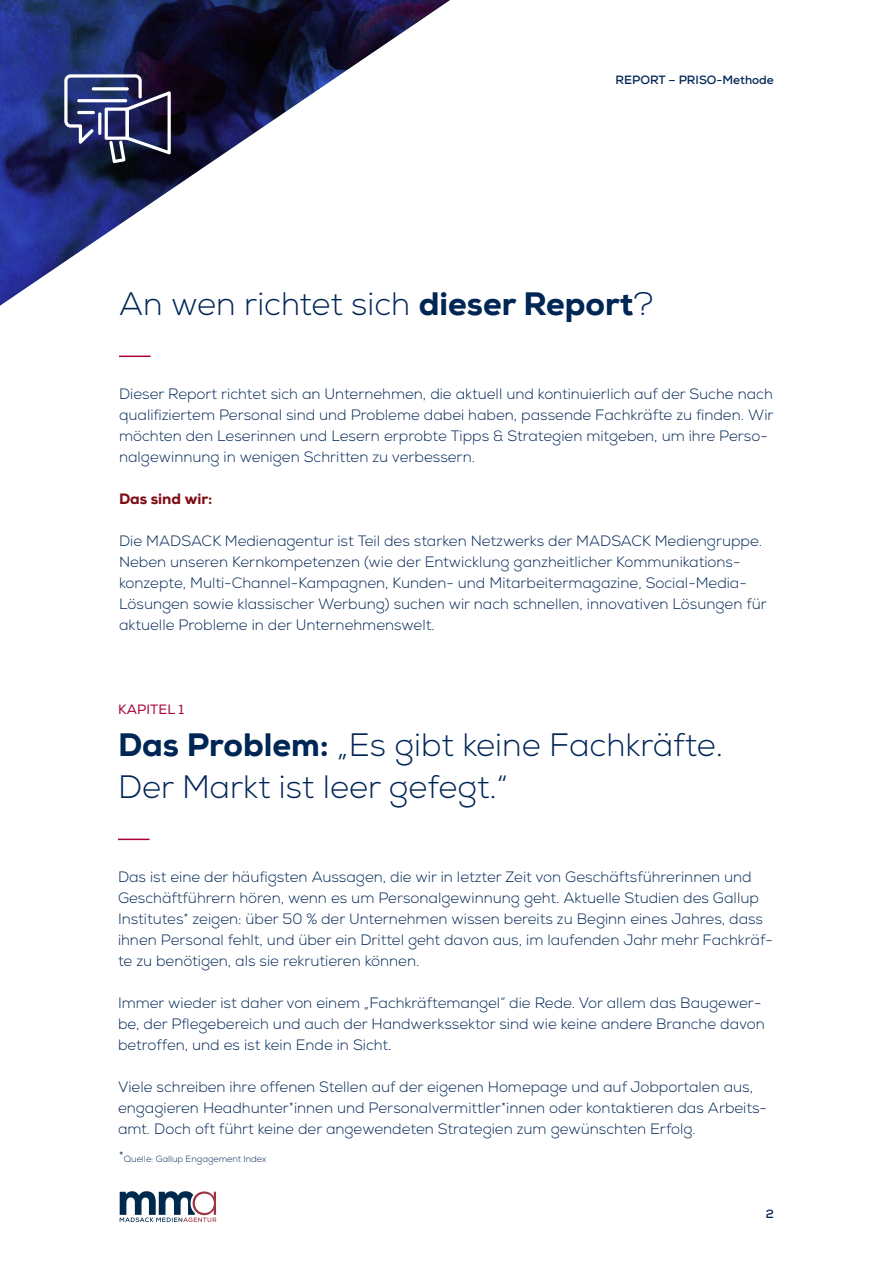
<style>
.page{position:relative;width:893px;height:1263px;background:#fff}
.page>*{position:absolute;margin:0;border:0;box-sizing:border-box;transform-origin:0 0}
.Head_1{font:300 32.4px/42px "Nexa";color:#002655}
.Fließ_Nexa_Light{font:300 15px/21px "Nexa";color:#002655}
.Fließ_Nexa_Light-2{font:800 15px "Nexa";color:#7e0d14}
.Kapitel{font:13.5px "Nexa";letter-spacing:.01em;color:#a7003a}
.t1{font:700 12px "Nexa";color:#002655}
.Fließ_Nexa_Light-3{font:300 9px "Nexa";color:#002655}
.s1{font-weight:800}
.s2{font-size:15px}
</style>
<div class="page">
<svg style="left:120px;top:1191px;width:96px;height:31px"></svg>
<hr style="left:119px;top:356px;width:32px;height:1px;background:#a7003a">
<hr style="left:118px;top:839px;width:31px;height:1px;background:#a7003a">
<img style="left:0;top:0;width:450px;height:306px">
<svg style="left:64px;top:74px;width:107px;height:89px"></svg>
<hr style="left:92px;top:87px;width:37px;height:3px;background:#fff;border-radius:2px">
<hr style="left:77px;top:99px;width:50px;height:3px;background:#fff;border-radius:2px">
<hr style="left:77px;top:111px;width:18px;height:3px;background:#fff;border-radius:2px">
<p class="t1" style="left:615px;top:72px;width:160px">REPORT – PRISO-Methode</p>
<p class="Head_1" style="left:119px;top:284px;width:536px">An wen richtet sich <span class="s1">dieser Report</span>?</p>
<p class="Fließ_Nexa_Light" style="left:119px;top:384px;width:656px">Dieser Report richtet sich an Unternehmen, die aktuell und kontinuierlich auf der Suche nach qualifiziertem Personal sind und Probleme dabei haben, passende Fachkräfte zu finden. Wir möchten den Leserinnen und Lesern erprobte Tipps &amp; Strategien mitgeben, um ihre Perso&shy;nalgewinnung in wenigen Schritten zu verbessern.</p>
<p class="Fließ_Nexa_Light-2" style="left:119px;top:489px;width:95px">Das sind wir:</p>
<p class="Fließ_Nexa_Light" style="left:119px;top:531px;width:649px">Die MADSACK Medienagentur ist Teil des starken Netzwerks der MADSACK Mediengruppe.<br>Neben unseren Kernkompetenzen (wie der Entwicklung ganzheitlicher Kommunikations&shy;konzepte, Multi-Channel-Kampagnen, Kunden- und Mitarbeitermagazine, Social-Media-Lösungen sowie klassischer Werbung) suchen wir nach schnellen, innovativen Lösungen für aktuelle Probleme in der Unternehmenswelt.</p>
<p class="Kapitel" style="left:118px;top:701px;width:68px">KAPITEL 1</p>
<p class="Head_1" style="left:118px;top:725px;width:607px"><span class="s1">Das Problem:</span> „Es gibt keine Fachkräfte.<br>Der Markt ist leer gefegt.“</p>
<p class="Fließ_Nexa_Light" style="left:118px;top:867px;width:656px">Das ist eine der häufigsten Aussagen, die wir in letzter Zeit von Geschäftsführerinnen und Geschäftführern hören, wenn es um Personalgewinnung geht. Aktuelle Studien des Gallup Institutes* zeigen: über 50 % der Unternehmen wissen bereits zu Beginn eines Jahres, dass ihnen Personal fehlt, und über ein Drittel geht davon aus, im laufenden Jahr mehr Fachkräf&shy;te zu benötigen, als sie rekrutieren können.</p>
<p class="Fließ_Nexa_Light" style="left:118px;top:993px;width:648px">Immer wieder ist daher von einem „Fachkräftemangel” die Rede. Vor allem das Baugewer&shy;be, der Pflegebereich und auch der Handwerkssektor sind wie keine andere Branche davon betroffen, und es ist kein Ende in Sicht.</p>
<p class="Fließ_Nexa_Light" style="left:118px;top:1077px;width:651px">Viele schreiben ihre offenen Stellen auf der eigenen Homepage und auf Jobportalen aus, engagieren Headhunter*innen und Personalvermittler*innen oder kontaktieren das Arbeits&shy;amt. Doch oft führt keine der angewendeten Strategien zum gewünschten Erfolg.</p>
<p class="Fließ_Nexa_Light-3" style="left:119px;top:1154px;width:149px"><span class="s2">*</span>Quelle: Gallup Engagement Index</p>
<p class="t1" style="left:766px;top:1206px;width:10px">2</p>
</div>
